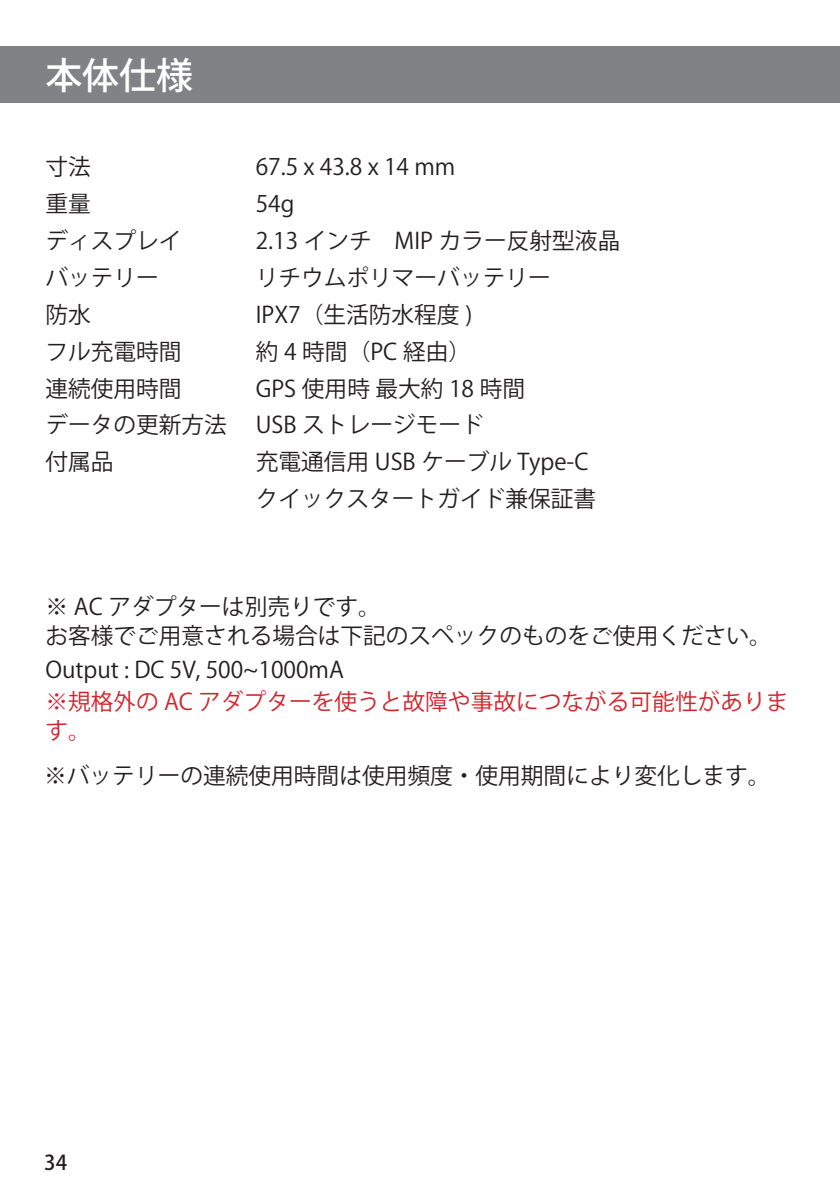
<style>
.page{position:relative;width:840px;height:1191px;background:#fff}
.page>*{position:absolute;margin:0;border:0;box-sizing:border-box;transform-origin:0 0}
.t1{font:500 36.8px "Koz Go Pro";color:#fff}
.t2{font:22.8px/36.8px "Koz Go Pro";color:#231f20}
.t3{font:22.8px/29.2px "Koz Go Pro";color:#d1232a}
.t4{font:500 20.4px "Koz Go Pro";color:#231f20}
</style>
<div class="page">
<div style="left:0;top:46px;width:839px;height:57px;background:#808285"></div>
<h1 class="t1" style="left:45px;top:52px;width:149px">本体仕様</h1>
<p class="t2" style="left:45px;top:149px;width:183px">寸法<br>重量<br>ディスプレイ<br>バッテリー<br>防水<br>フル充電時間<br>連続使用時間<br>データの更新方法付属品</p>
<p class="t2" style="left:255px;top:149px;width:366px">67.5 x 43.8 x 14 mm<br>54g<br>2.13 インチ　MIP カラー反射型液晶リチウムポリマーバッテリー<br>IPX7（生活防水程度 )　<br>約 4 時間（PC 経由）<br>GPS 使用時 最大約 18 時間<br>USB ストレージモード<br>充電通信用 USB ケーブル Type-C<br>クイックスタートガイド兼保証書</p>
<p class="t2" style="left:45px;top:592px;width:727px;line-height:29.2px">※ AC アダプターは別売りです。<br>お客様でご用意される場合は下記のスペックのものをご使用ください。</p>
<p class="t2" style="left:45px;top:651px;width:300px">Output : DC 5V, 500~1000mA</p>
<p class="t3" style="left:45px;top:688px;width:744px">※規格外の AC アダプターを使うと故障や事故につながる可能性があります。</p>
<p class="t2" style="left:44px;top:758px;width:727px">※バッテリーの連続使用時間は使用頻度・使用期間により変化します。</p>
<p class="t4" style="left:44px;top:1149px;width:24px">34</p>
</div>
